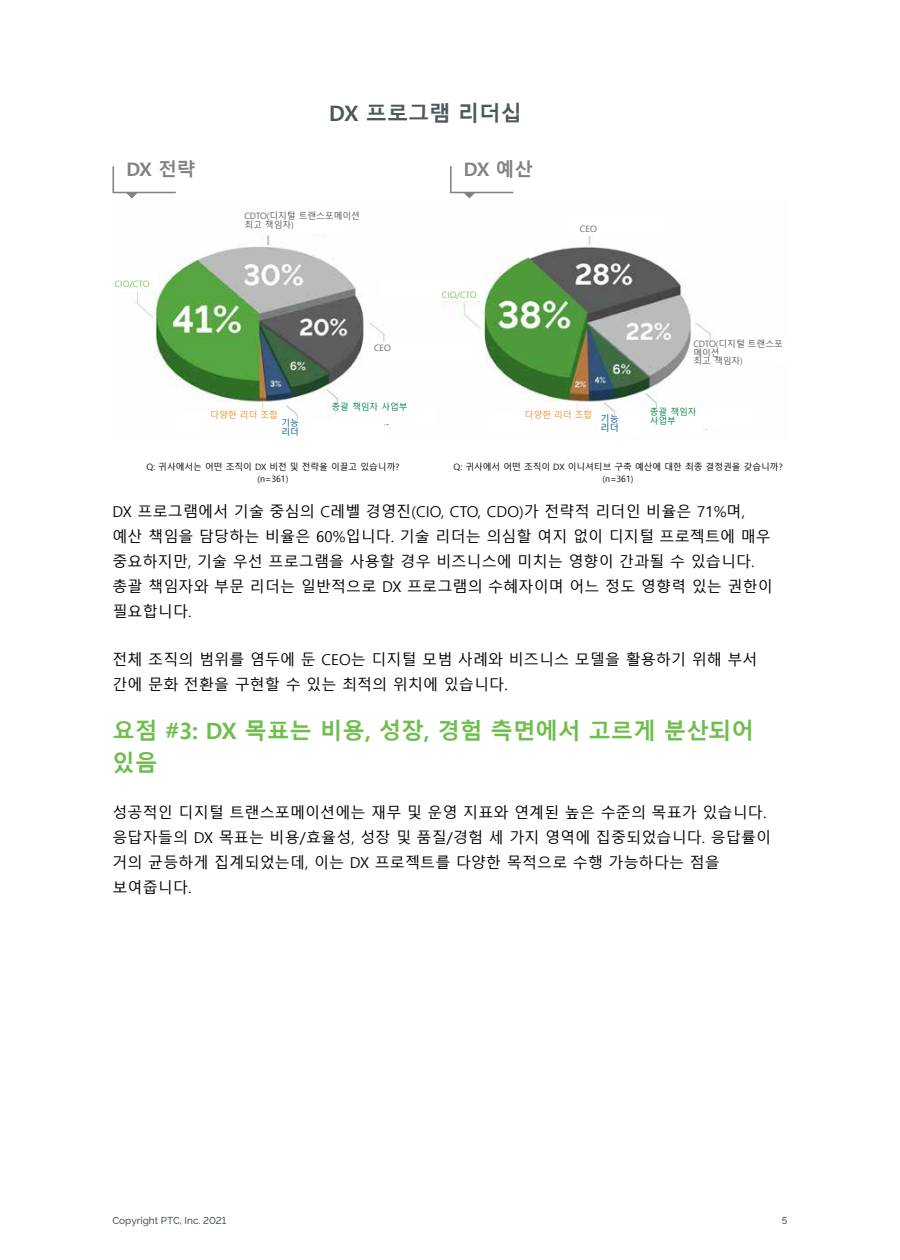
<style>
.page{position:relative;width:900px;height:1260px;background:#fff}
.page>*{position:absolute;margin:0;border:0;box-sizing:border-box;transform-origin:0 0}
.t1{font:700 22.5px/31.5px "Malgun Gothic";color:#6ebe4b}
.t2{font:700 21.25px "Malgun Gothic";color:#4e585a}
.t3{font:700 18.62px "Malgun Gothic";letter-spacing:-.015em;color:#828282}
.t4{font:15px/25px "Malgun Gothic";letter-spacing:.01em;color:#000}
.t5{font:500 10px "PTC Raleway";color:#4e585a}
.t6{font:9.12px/8.8px "Malgun Gothic";color:#00558b}
.t7{font:8.75px/12.5px "Malgun Gothic";color:#000;text-align:center}
.t8{font:8.75px/8.8px "Malgun Gothic";color:#4e585a}
.t9{font:8.75px/8.8px "Malgun Gothic";color:#00833e}
.t10{font:8.75px "Malgun Gothic";color:#6ebe4b}
.t11{font:8.75px "Malgun Gothic";color:#f18b21}
.t12{font:8.75px/8.8px "Malgun Gothic";color:#00558b}
</style>
<div class="page">
<img style="left:122px;top:234px;width:590px;height:204px">
<svg style="left:112px;top:166px;width:64px;height:33px"></svg>
<svg style="left:450px;top:166px;width:63px;height:33px"></svg>
<div style="left:177px;top:412px;width:104px;height:21px;background:#fff"></div>
<div style="left:279px;top:420px;width:105px;height:21px;background:#fff"></div>
<div style="left:332px;top:404px;width:104px;height:20px;background:#fff"></div>
<div style="left:369px;top:344px;width:104px;height:21px;background:#fff"></div>
<div style="left:381px;top:280px;width:104px;height:21px;background:#fff"></div>
<div style="left:692px;top:341px;width:104px;height:21px;background:#fff"></div>
<div style="left:650px;top:408px;width:104px;height:21px;background:#fff"></div>
<div style="left:598px;top:416px;width:104px;height:21px;background:#fff"></div>
<div style="left:489px;top:412px;width:104px;height:21px;background:#fff"></div>
<div style="left:112px;top:271px;width:46px;height:21px;background:#fff"></div>
<h2 class="t2" style="left:329px;top:100px;width:194px">DX 프로그램 리더십</h2>
<p class="t3" style="left:126px;top:158px;width:71px">DX 전략</p>
<p class="t3" style="left:464px;top:158px;width:71px">DX 예산</p>
<p class="t10" style="left:115px;top:279px;width:36px">CIO/CTO</p>
<p class="t8" style="left:244px;top:212px;width:117px">CDTO(디지털 트랜스포메이션 최고 책임자)</p>
<p class="t8" style="left:374px;top:344px;width:18px">CEO</p>
<p class="t10" style="left:442px;top:290px;width:36px">CIO/CTO</p>
<p class="t8" style="left:580px;top:225px;width:18px">CEO</p>
<p class="t9" style="left:332px;top:403px;width:78px">총괄 책임자 사업부</p>
<p class="t11" style="left:211px;top:410px;width:69px">다양한 리더 조합</p>
<p class="t11" style="left:525px;top:410px;width:69px">다양한 리더 조합</p>
<p class="t12" style="left:281px;top:419px;width:19px">기능 리더</p>
<p class="t6" style="left:601px;top:415px;width:20px">기능 리더</p>
<p class="t8" style="left:693px;top:339px;width:91px">CDTO(디지털 트랜스포 메이션<br>최고 책임자)</p>
<p class="t9" style="left:650px;top:407px;width:48px">총괄 책임자 사업부</p>
<p class="t7" style="left:147px;top:460px;width:254px">Q: 귀사에서는 어떤 조직이 DX 비전 및 전략을 이끌고 있습니까? (n=361)</p>
<p class="t7" style="left:454px;top:460px;width:331px">Q: 귀사에서 어떤 조직이 DX 이니셔티브 구축 예산에 대한 최종 결정권을 갖습니까? (n=361)</p>
<p class="t4" style="left:112px;top:500px;width:662px">DX 프로그램에서 기술 중심의 C레벨 경영진(CIO, CTO, CDO)가 전략적 리더인 비율은 71%며, 예산 책임을 담당하는 비율은 60%입니다. 기술 리더는 의심할 여지 없이 디지털 프로젝트에 매우 중요하지만, 기술 우선 프로그램을 사용할 경우 비즈니스에 미치는 영향이 간과될 수 있습니다. 총괄 책임자와 부문 리더는 일반적으로 DX 프로그램의 수혜자이며 어느 정도 영향력 있는 권한이 필요합니다.</p>
<p class="t4" style="left:112px;top:647px;width:647px">전체 조직의 범위를 염두에 둔 CEO는 디지털 모범 사례와 비즈니스 모델을 활용하기 위해 부서 간에 문화 전환을 구현할 수 있는 최적의 위치에 있습니다.</p>
<h1 class="t1" style="left:112px;top:715px;width:643px">요점 #3: DX 목표는 비용, 성장, 경험 측면에서 고르게 분산되어 있음</h1>
<p class="t4" style="left:112px;top:801px;width:660px">성공적인 디지털 트랜스포메이션에는 재무 및 운영 지표와 연계된 높은 수준의 목표가 있습니다. 응답자들의 DX 목표는 비용/효율성, 성장 및 품질/경험 세 가지 영역에 집중되었습니다. 응답률이 거의 균등하게 집계되었는데, 이는 DX 프로젝트를 다양한 목적으로 수행 가능하다는 점을 보여줍니다.</p>
<p class="t5" style="left:112px;top:1215px;width:115px">Copyright PTC, Inc. 2021</p>
<p class="t5" style="left:782px;top:1215px;width:7px">5</p>
</div>
